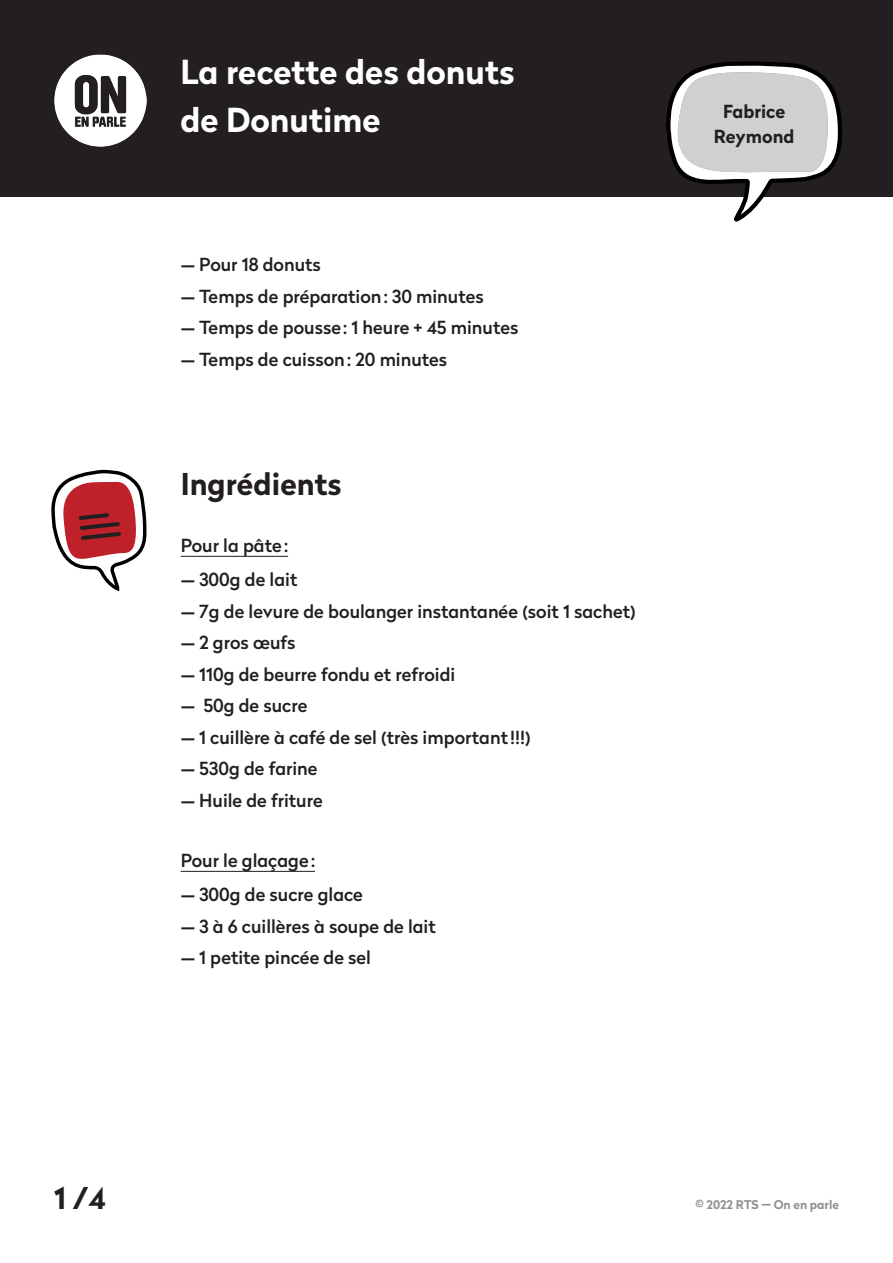
<style>
.page{position:relative;width:893px;height:1263px;background:#fff}
.page>*{position:absolute;margin:0;border:0;box-sizing:border-box;transform-origin:0 0}
.t1{font:700 33px "Radikal";color:#fff}
.t2{font:700 30px "Radikal";color:#231f20}
.t3{font:500 18px "Radikal";color:#231f20}
.t4{font:700 18px "Radikal";color:#231f20}
.t5{font:700 12px "Radikal";color:#8e9392}
</style>
<div class="page">
<div style="left:0;top:0;width:893px;height:197px;background:#231f20"></div>
<hr style="left:181px;top:556px;width:107px;height:1px;background:#231f20">
<hr style="left:181px;top:871px;width:134px;height:1px;background:#231f20">
<svg style="left:51px;top:470px;width:96px;height:121px"></svg>
<img style="left:54px;top:54px;width:93px;height:93px">
<svg style="left:666px;top:61px;width:176px;height:161px"></svg>
<p class="t1" style="left:180px;top:48px;width:336px">La recette des donuts</p>
<p class="t1" style="left:180px;top:96px;width:201px">de Donutime</p>
<p class="t3" style="left:181px;top:252px;width:142px">— Pour 18 donuts</p>
<p class="t3" style="left:181px;top:283px;width:305px">— Temps de préparation: 30 minutes</p>
<p class="t3" style="left:181px;top:315px;width:339px">— Temps de pousse: 1 heure + 45 minutes</p>
<p class="t3" style="left:181px;top:346px;width:268px">— Temps de cuisson: 20 minutes</p>
<p class="t2" style="left:181px;top:462px;width:162px">Ingrédients</p>
<p class="t3" style="left:181px;top:532px;width:109px">Pour la pâte:</p>
<p class="t3" style="left:181px;top:567px;width:118px">— 300g de lait</p>
<p class="t3" style="left:181px;top:598px;width:456px">— 7g de levure de boulanger instantanée (soit 1 sachet)</p>
<p class="t3" style="left:181px;top:630px;width:116px">— 2 gros œufs</p>
<p class="t3" style="left:181px;top:661px;width:276px">— 110g de beurre fondu et refroidi</p>
<p class="t3" style="left:181px;top:693px;width:128px">— 50g de sucre</p>
<p class="t3" style="left:181px;top:724px;width:352px">— 1 cuillère à café de sel (très important !!!)</p>
<p class="t3" style="left:181px;top:756px;width:138px">— 530g de farine</p>
<p class="t3" style="left:181px;top:787px;width:144px">— Huile de friture</p>
<p class="t3" style="left:181px;top:847px;width:136px">Pour le glaçage:</p>
<p class="t3" style="left:181px;top:882px;width:184px">— 300g de sucre glace</p>
<p class="t3" style="left:181px;top:913px;width:257px">— 3 à 6 cuillères à soupe de lait</p>
<p class="t3" style="left:181px;top:945px;width:192px">— 1 petite pincée de sel</p>
<p class="t4" style="left:723px;top:98px;width:64px">Fabrice</p>
<p class="t4" style="left:714px;top:123px;width:82px">Reymond</p>
<h2 class="t2" style="left:54px;top:1176px;width:53px">1 /4</h2>
<p class="t5" style="left:696px;top:1195px;width:145px">© 2022 RTS — On en parle</p>
</div>
